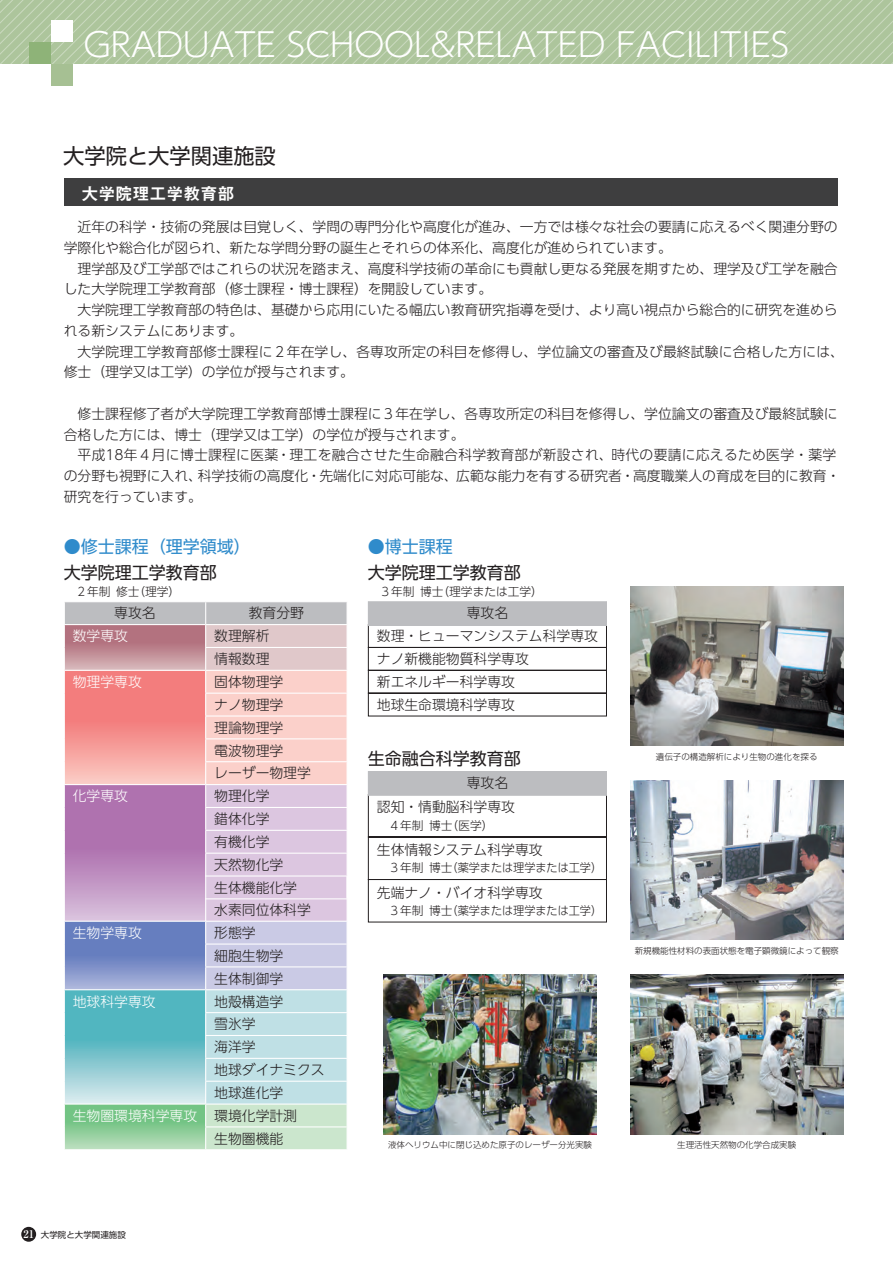
<style>
.page{position:relative;width:893px;height:1263px;background:#fff}
.page>*{position:absolute;margin:0;border:0;box-sizing:border-box;transform-origin:0 0}
.t1{font:300 33px "UD Shin Go Pro";color:#fff}
.t2{font:21.3px "UD Shin Go Pro";color:#231f20}
.t3{font:16.95px/25.5px "UD Shin Go Pro";color:#231f20}
.t4{font:16.95px/25.5px "UD Shin Go Pro";color:#2f8bcb}
.t5{font:16.95px "Midashi Go Pro MB31";color:#fff}
.t6{font:300 13.8px/22.8px "UD Shin Go Pro";color:#231f20}
.t7{font:300 13.8px "UD Shin Go Pro";letter-spacing:.02em;color:#231f20}
.t8{font:300 13.8px "UD Shin Go Pro";color:#fff}
.t9{font:300 11.7px "UD Shin Go Pro";color:#231f20}
.t10{font:300 8.55px "UD Shin Go Pro";color:#231f20}
.t11{font:8.55px "UD Shin Go Pro";color:#231f20}
.s1{color:#231f20}
.s2{font-family:"Ryumin Pro";font-weight:700;font-size:10.65px;color:#fff}
.s3{color:#2f8bcb}
</style>
<div class="page">
<div style="left:21px;top:1227px;width:15px;height:15px;background:#231f20;border-radius:50%"></div>
<div style="left:64px;top:179px;width:774px;height:27px;background:#3e3e3f"></div>
<svg style="left:64px;top:602px;width:283px;height:547px;background:#c4b9c6"></svg>
<hr style="left:205px;top:898px;width:143px;height:1px;background:#fff">
<svg style="left:368px;top:626px;width:239px;height:90px"></svg>
<svg style="left:368px;top:795px;width:239px;height:127px"></svg>
<img style="left:384px;top:975px;width:212px;height:159px">
<img style="left:630px;top:780px;width:213px;height:160px">
<img style="left:630px;top:975px;width:213px;height:159px">
<img style="left:630px;top:586px;width:213px;height:160px">
<div style="left:368px;top:602px;width:238px;height:23px;background:#bcbdc0"></div>
<div style="left:368px;top:601px;width:239px;height:25px;border:1px solid #bcbdc0"></div>
<div style="left:368px;top:772px;width:238px;height:23px;background:#bcbdc0"></div>
<div style="left:368px;top:771px;width:239px;height:24px;border:1px solid #bcbdc0"></div>
<hr style="left:205px;top:854px;width:1px;height:67px;background:#fff">
<svg style="left:0;top:0;width:893px;height:64px;background:#b0c7a0"></svg>
<div style="left:51px;top:20px;width:22px;height:22px;background:#fff"></div>
<div style="left:29px;top:42px;width:22px;height:22px;background:#8eb378"></div>
<div style="left:51px;top:64px;width:22px;height:21px;background:#a6c093"></div>
<p class="t1" style="left:83px;top:18px;width:707px">GRADUATE SCHOOL&amp;RELATED FACILITIES</p>
<p class="t2" style="left:63px;top:139px;width:214px">大学院と大学関連施設</p>
<p class="t5" style="left:81px;top:180px;width:155px">大学院理工学教育部</p>
<p class="t6" style="left:78px;top:215px;width:762px">近年の科学・技術の発展は目覚しく、学問の専門分化や高度化が進み、一方では様々な社会の要請に応えるべく関連分野の</p>
<p class="t6" style="left:64px;top:236px;width:610px">学際化や総合化が図られ、新たな学問分野の誕生とそれらの体系化、高度化が進められています。</p>
<p class="t6" style="left:78px;top:257px;width:762px">理学部及び工学部ではこれらの状況を踏まえ、高度科学技術の革命にも貢献し更なる発展を期すため、理学及び工学を融合</p>
<p class="t6" style="left:64px;top:277px;width:430px">した大学院理工学教育部（修士課程・博士課程）を開設しています。</p>
<p class="t6" style="left:78px;top:298px;width:762px">大学院理工学教育部の特色は、基礎から応用にいたる幅広い教育研究指導を受け、より高い視点から総合的に研究を進めら</p>
<p class="t6" style="left:64px;top:319px;width:181px">れる新システムにあります。</p>
<p class="t6" style="left:78px;top:339px;width:768px">大学院理工学教育部修士課程に２年在学し、各専攻所定の科目を修得し、学位論文の審査及び最終試験に合格した方には、</p>
<p class="t6" style="left:64px;top:360px;width:292px">修士（理学又は工学）の学位が授与されます。</p>
<p class="t6" style="left:78px;top:402px;width:762px">修士課程修了者が大学院理工学教育部博士課程に３年在学し、各専攻所定の科目を修得し、学位論文の審査及び最終試験に</p>
<p class="t6" style="left:64px;top:422px;width:402px">合格した方には、博士（理学又は工学）の学位が授与されます。</p>
<p class="t7" style="left:78px;top:444px;width:760px">平成18年４月に博士課程に医薬・理工を融合させた生命融合科学教育部が新設され、時代の要請に応えるため医学・薬学</p>
<p class="t6" style="left:64px;top:464px;width:778px">の分野も視野に入れ、科学技術の高度化・先端化に対応可能な、広範な能力を有する研究者・高度職業人の育成を目的に教育・</p>
<p class="t6" style="left:64px;top:485px;width:140px">研究を行っています。</p>
<p class="t4" style="left:64px;top:534px;width:189px">●修士課程（理学領域）<span class="s1">大学院理工学教育部</span></p>
<p class="t9" style="left:64px;top:582px;width:118px">　２年制 修士（理学）</p>
<p class="t6" style="left:114px;top:601px;width:43px">専攻名</p>
<p class="t6" style="left:249px;top:601px;width:57px">教育分野</p>
<p class="t8" style="left:73px;top:625px;width:57px">数学専攻</p>
<p class="t6" style="left:214px;top:624px;width:57px">数理解析情報数理</p>
<p class="t8" style="left:73px;top:671px;width:71px">物理学専攻</p>
<p class="t6" style="left:214px;top:670px;width:98px">固体物理学<br>ナノ物理学<br>理論物理学<br>電波物理学<br>レーザー物理学</p>
<p class="t8" style="left:73px;top:785px;width:57px">化学専攻</p>
<p class="t6" style="left:214px;top:784px;width:98px">物理化学<br>錯体化学<br>有機化学<br>天然物化学<br>生体機能化学水素同位体科学</p>
<p class="t8" style="left:73px;top:921px;width:71px">生物学専攻</p>
<p class="t6" style="left:214px;top:921px;width:71px">形態学<br>細胞生物学生体制御学</p>
<p class="t8" style="left:73px;top:990px;width:84px">地球科学専攻</p>
<p class="t6" style="left:214px;top:989px;width:71px">地殻構造学</p>
<p class="t6" style="left:214px;top:1012px;width:43px">雪氷学</p>
<p class="t6" style="left:214px;top:1035px;width:43px">海洋学</p>
<p class="t6" style="left:214px;top:1058px;width:112px">地球ダイナミクス</p>
<p class="t6" style="left:214px;top:1081px;width:71px">地球進化学</p>
<p class="t8" style="left:73px;top:1104px;width:226px">生物圏環境科学専攻 <span class="s1">環境化学計測</span></p>
<p class="t6" style="left:214px;top:1126px;width:71px">生物圏機能</p>
<p class="t11" style="left:23px;top:1227px;width:104px"><span class="s2">21</span> 大学院と大学関連施設</p>
<p class="t3" style="left:368px;top:534px;width:155px"><span class="s3">●博士課程<br></span>大学院理工学教育部</p>
<p class="t9" style="left:368px;top:582px;width:177px">　３年制 博士（理学または工学）</p>
<p class="t6" style="left:377px;top:624px;width:223px">数理・ヒューマンシステム科学専攻ナノ新機能物質科学専攻<br>新エネルギー科学専攻<br>地球生命環境科学専攻</p>
<p class="t3" style="left:368px;top:745px;width:155px">生命融合科学教育部</p>
<p class="t6" style="left:377px;top:795px;width:140px">認知・情動脳科学専攻</p>
<p class="t9" style="left:377px;top:816px;width:118px">　４年制 博士（医学）</p>
<p class="t6" style="left:377px;top:838px;width:167px">生体情報システム科学専攻</p>
<p class="t9" style="left:377px;top:858px;width:227px">　３年制 博士（薬学または理学または工学）</p>
<p class="t6" style="left:377px;top:880px;width:167px">先端ナノ・バイオ科学専攻</p>
<p class="t9" style="left:377px;top:901px;width:227px">　３年制 博士（薬学または理学または工学）</p>
<p class="t6" style="left:467px;top:601px;width:43px">専攻名</p>
<p class="t6" style="left:467px;top:771px;width:43px">専攻名</p>
<p class="t10" style="left:656px;top:749px;width:163px">遺伝子の構造解析により生物の進化を探る</p>
<p class="t10" style="left:635px;top:944px;width:206px">新規機能性材料の表面状態を電子顕微鏡によって観察</p>
<p class="t10" style="left:388px;top:1138px;width:206px">液体ヘリウム中に閉じ込めた原子のレーザー分光実験</p>
<p class="t10" style="left:677px;top:1138px;width:121px">生理活性天然物の化学合成実験</p>
</div>
